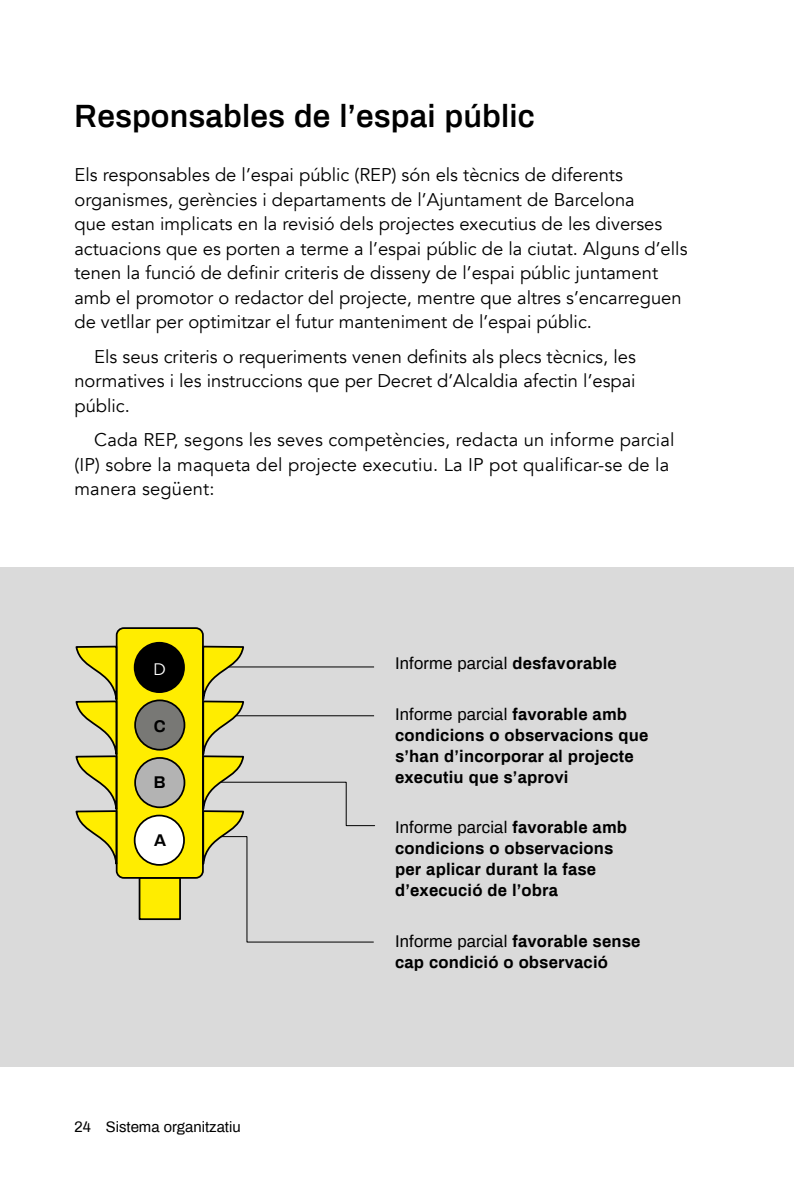
<style>
.page{position:relative;width:794px;height:1191px;background:#fff}
.page>*{position:absolute;margin:0;border:0;box-sizing:border-box;transform-origin:0 0}
.t1{font:600 31.5px "Archivo";letter-spacing:.005em;color:#000}
.t2{font:18.38px/24.5px "Avenir";color:#000}
.t3{font:700 16.62px/21px "Archivo";letter-spacing:.01em;color:#000}
.t4{font:16.62px "Archivo";letter-spacing:.01em;color:#000}
.t5{font:16.62px "Avenir";color:#fff}
.t6{font:14.88px "Archivo";color:#000}
.s1{font-weight:700}
.s2{font-weight:400}
</style>
<div class="page">
<div style="left:0;top:567px;width:793px;height:500px;background:#dadada"></div>
<div style="left:117px;top:628px;width:86px;height:250px;background:#ffed00;border-radius:7px"></div>
<div style="left:116px;top:627px;width:88px;height:251px;border:2px solid #000;border-radius:7px"></div>
<div style="left:135px;top:643px;width:49px;height:49px;background:#000;border-radius:50%"></div>
<div style="left:134px;top:642px;width:51px;height:51px;border:2px solid #000;border-radius:50%"></div>
<div style="left:135px;top:700px;width:49px;height:49px;background:#787875;border-radius:50%"></div>
<div style="left:134px;top:699px;width:51px;height:51px;border:2px solid #000;border-radius:50%"></div>
<div style="left:135px;top:758px;width:49px;height:49px;background:#b3b3b3;border-radius:50%"></div>
<div style="left:134px;top:757px;width:51px;height:51px;border:2px solid #000;border-radius:50%"></div>
<div style="left:135px;top:815px;width:49px;height:50px;background:#fff;border-radius:50%"></div>
<div style="left:134px;top:814px;width:51px;height:51px;border:2px solid #000;border-radius:50%"></div>
<svg style="left:75px;top:645px;width:43px;height:231px"></svg>
<div style="left:140px;top:878px;width:40px;height:41px;background:#ffed00"></div>
<div style="left:139px;top:877px;width:42px;height:43px;border:2px solid #000"></div>
<svg style="left:201px;top:645px;width:174px;height:298px"></svg>
<h1 class="t1" style="left:74px;top:93px;width:462px">Responsables de l’espai públic</h1>
<p class="t2" style="left:74px;top:163px;width:614px">Els responsables de l’espai públic (REP) són els tècnics de diferents organismes, gerències i departaments de l’Ajuntament de Barcelona<br>que estan implicats en la revisió dels projectes executius de les diverses actuacions que es porten a terme a l’espai públic de la ciutat. Alguns d’ells tenen la funció de definir criteris de disseny de l’espai públic juntament amb el promotor o redactor del projecte, mentre que altres s’encarreguen de vetllar per optimitzar el futur manteniment de l’espai públic.</p>
<p class="t2" style="left:74px;top:344px;width:563px;text-align:justify;text-indent:20px">Els seus criteris o requeriments venen definits als plecs tècnics, les normatives i les instruccions que per Decret d’Alcaldia afectin l’espai públic.</p>
<p class="t2" style="left:74px;top:428px;width:601px;text-indent:20px">Cada REP, segons les seves competències, redacta un informe parcial (IP) sobre la maqueta del projecte executiu. La IP pot qualificar-se de la manera següent:</p>
<p class="t5" style="left:154px;top:659px;width:14px">D</p>
<p class="t3" style="left:154px;top:714px;width:14px">C</p>
<p class="t3" style="left:154px;top:771px;width:14px">B</p>
<p class="t3" style="left:154px;top:828px;width:14px">A</p>
<p class="t6" style="left:74px;top:1115px;width:168px">24 Sistema organitzatiu</p>
<p class="t4" style="left:395px;top:651px;width:223px">Informe parcial <span class="s1">desfavorable</span></p>
<p class="t3" style="left:395px;top:702px;width:255px"><span class="s2">Informe parcial</span> favorable amb condicions o observacions que s’han d’incorporar al projecte executiu que s’aprovi</p>
<p class="t3" style="left:395px;top:816px;width:233px"><span class="s2">Informe parcial</span> favorable amb condicions o observacions per aplicar durant la fase d’execució de l’obra</p>
<p class="t3" style="left:395px;top:930px;width:247px"><span class="s2">Informe parcial</span> favorable sense cap condició o observació</p>
</div>
